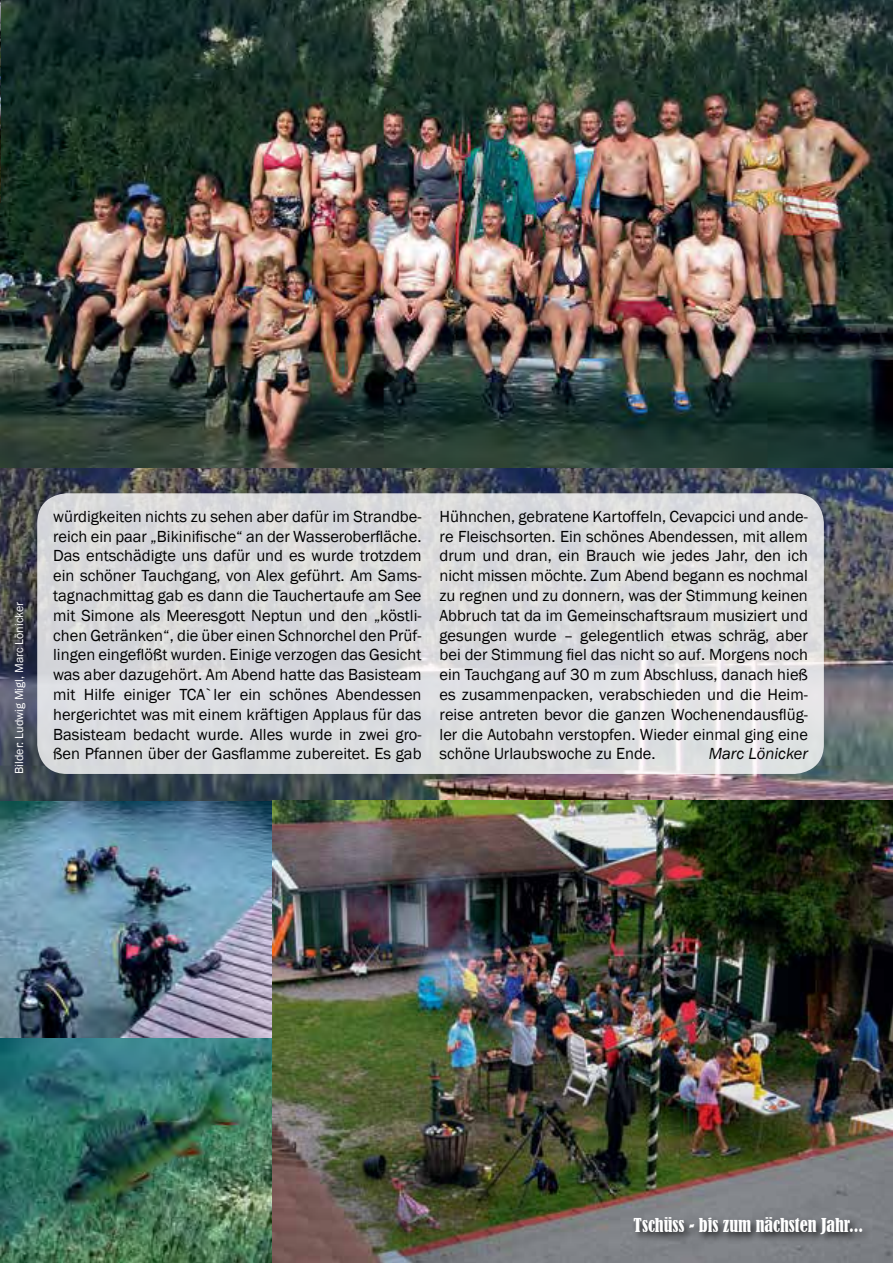
<style>
.page{position:relative;width:893px;height:1263px;background:#fff}
.page>*{position:absolute;margin:0;border:0;box-sizing:border-box;transform-origin:0 0}
.t1{font:condensed 18px "Bernard";color:#fff}
.t2{font:16.5px/19.8px "Franklin Gothic";color:#000;text-align:justify}
.t3{font:italic 16.5px "Franklin Gothic";color:#000}
.t4{font:12px "Franklin Gothic";color:#fff}
</style>
<div class="page">
<img style="left:0;top:468px;width:893px;height:333px">
<img style="left:0;top:0;width:893px;height:468px">
<img style="left:0;top:0;width:1px;height:202px">
<img style="left:0;top:801px;width:272px;height:237px">
<img style="left:0;top:1038px;width:272px;height:225px">
<img style="left:272px;top:800px;width:621px;height:463px">
<div style="left:37px;top:493px;width:787px;height:281px;background:#dbdcde;border-radius:30px"></div>
<div style="left:630px;top:1214px;width:242px;height:30px;background:#000;opacity:.75"></div>
<p class="t4" style="left:12px;top:774px;width:174px;rotate:-90deg">Bilder: Ludwig Migl, Marc Lönicker</p>
<p class="t2" style="left:53px;top:507px;width:370px">würdigkeiten nichts zu sehen aber dafür im Strandbe&shy;reich ein paar „Bikinifische“ an der Wasseroberfläche.<br>Das entschädigte uns dafür und es wurde trotzdem ein schöner Tauchgang, von Alex geführt. Am Sams&shy;tagnachmittag gab es dann die Tauchertaufe am See mit Simone als Meeresgott Neptun und den „köstli&shy;chen Getränken“, die über einen Schnorchel den Prüf&shy;lingen eingeflößt wurden. Einige verzogen das Gesicht was aber dazugehört. Am Abend hatte das Basisteam mit Hilfe einiger TCA`ler ein schönes Abendessen hergerichtet was mit einem kräftigen Applaus für das Basisteam bedacht wurde. Alles wurde in zwei gro&shy;ßen Pfannen über der Gasflamme zubereitet. Es gab</p>
<p class="t2" style="left:440px;top:507px;width:370px">Hühnchen, gebratene Kartoffeln, Cevapcici und ande&shy;re Fleischsorten. Ein schönes Abendessen, mit allem drum und dran, ein Brauch wie jedes Jahr, den ich nicht missen möchte. Zum Abend begann es nochmal zu regnen und zu donnern, was der Stimmung keinen Abbruch tat da im Gemeinschaftsraum musiziert und gesungen wurde – gelegentlich etwas schräg, aber bei der Stimmung fiel das nicht so auf. Morgens noch ein Tauchgang auf 30 m zum Abschluss, danach hieß es zusammenpacken, verabschieden und die Heim&shy;reise antreten bevor die ganzen Wochenendausflüg&shy;ler die Autobahn verstopfen. Wieder einmal ging eine schöne Urlaubswoche zu Ende.</p>
<p class="t3" style="left:709px;top:744px;width:101px">Marc Lönicker</p>
<p class="t1" style="left:634px;top:1215px;width:231px">Tschüss - bis zum nächsten Jahr...</p>
</div>
